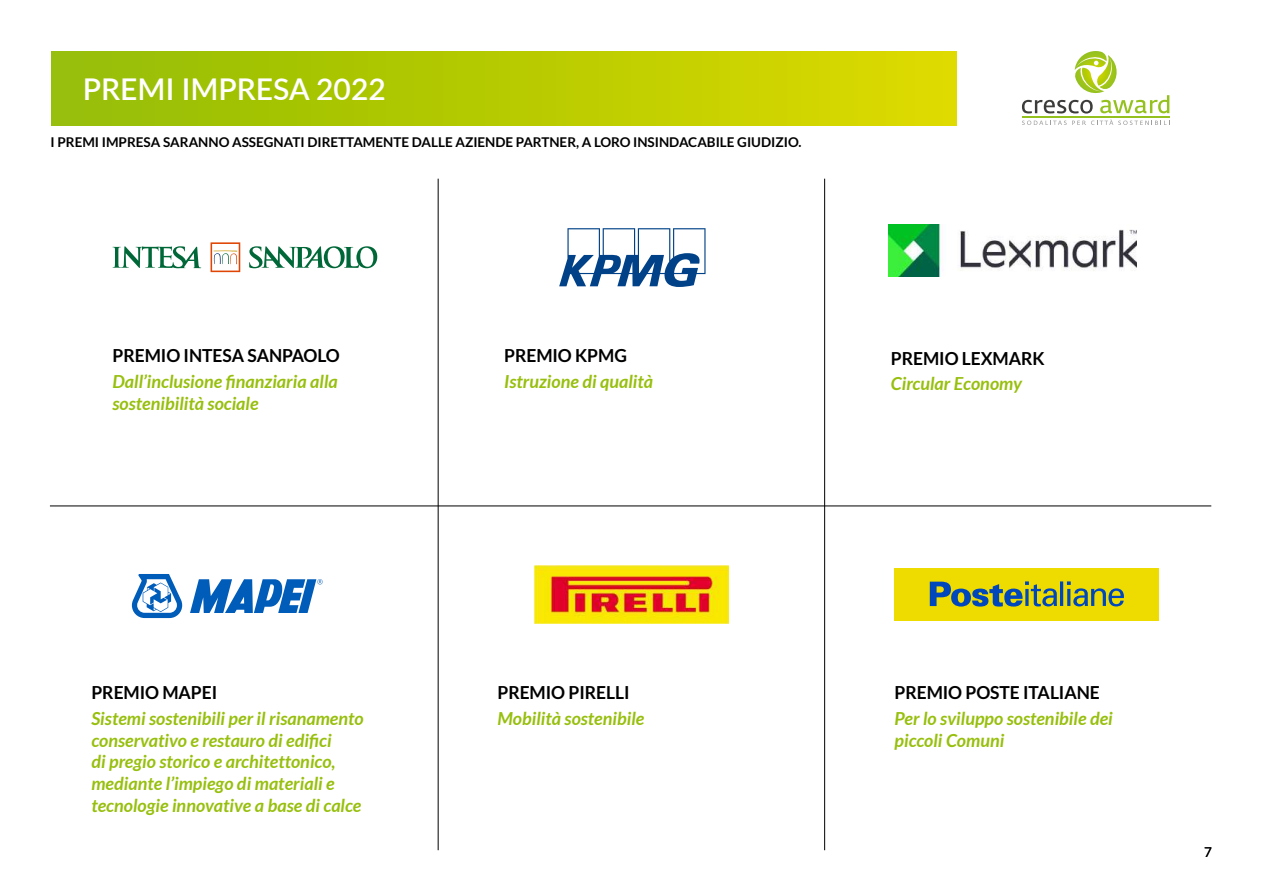
<style>
.page{position:relative;width:1263px;height:893px;background:#fff}
.page>*{position:absolute;margin:0;border:0;box-sizing:border-box;transform-origin:0 0}
.t1{font:600 30px "Lato";color:#fff}
.t2{font:italic 700 18px/21.6px "Lato";color:#97bf0d}
.t3{font:700 18px "Lato";letter-spacing:-.005em;color:#000}
.t4{font:700 13.5px "Lato";color:#000}
.t5{font:13.5px "Lato";color:#000}
</style>
<div class="page">
<div style="left:51px;top:51px;width:906px;height:74px;background:linear-gradient(to right,#92bc06,#ddda00)"></div>
<svg style="left:1022px;top:51px;width:148px;height:74px"></svg>
<hr style="left:50px;top:506px;width:1161px;height:1px;background:#000">
<hr style="left:824px;top:179px;width:1px;height:671px;background:#000">
<hr style="left:438px;top:179px;width:1px;height:671px;background:#000">
<img style="left:534px;top:565px;width:195px;height:58px">
<svg style="left:559px;top:228px;width:146px;height:59px"></svg>
<svg style="left:249px;top:246px;width:128px;height:22px"></svg>
<svg style="left:113px;top:246px;width:88px;height:22px"></svg>
<svg style="left:211px;top:242px;width:29px;height:30px"></svg>
<svg style="left:132px;top:574px;width:50px;height:44px"></svg>
<svg style="left:190px;top:579px;width:133px;height:34px"></svg>
<img style="left:888px;top:224px;width:249px;height:53px">
<div style="left:894px;top:567px;width:265px;height:53px;background:#eedc00"></div>
<svg style="left:930px;top:581px;width:194px;height:26px"></svg>
<h1 class="t1" style="left:83px;top:67px;width:304px">PREMI IMPRESA 2022</h1>
<p class="t4" style="left:51px;top:134px;width:752px">I PREMI IMPRESA SARANNO ASSEGNATI DIRETTAMENTE DALLE AZIENDE PARTNER, A LORO INSINDACABILE GIUDIZIO.</p>
<p class="t3" style="left:113px;top:346px;width:229px">PREMIO INTESA SANPAOLO</p>
<p class="t2" style="left:113px;top:371px;width:227px">Dall’inclusione finanziaria alla sostenibilità sociale</p>
<p class="t3" style="left:504px;top:346px;width:124px">PREMIO KPMG</p>
<p class="t2" style="left:504px;top:371px;width:151px">Istruzione di qualità</p>
<p class="t3" style="left:891px;top:348px;width:155px">PREMIO LEXMARK</p>
<p class="t2" style="left:891px;top:373px;width:133px">Circular Economy</p>
<p class="t3" style="left:91px;top:682px;width:127px">PREMIO MAPEI</p>
<p class="t2" style="left:91px;top:708px;width:274px">Sistemi sostenibili per il risanamento conservativo e restauro di edifici<br>di pregio storico e architettonico, mediante l’impiego di materiali e tecnologie innovative a base di calce</p>
<p class="t3" style="left:497px;top:682px;width:134px">PREMIO PIRELLI</p>
<p class="t2" style="left:497px;top:708px;width:148px">Mobilità sostenibile</p>
<p class="t3" style="left:894px;top:682px;width:207px">PREMIO POSTE ITALIANE</p>
<p class="t2" style="left:894px;top:708px;width:220px">Per lo sviluppo sostenibile dei piccoli Comuni</p>
<p class="t5" style="left:1204px;top:845px;width:9px">7</p>
</div>
